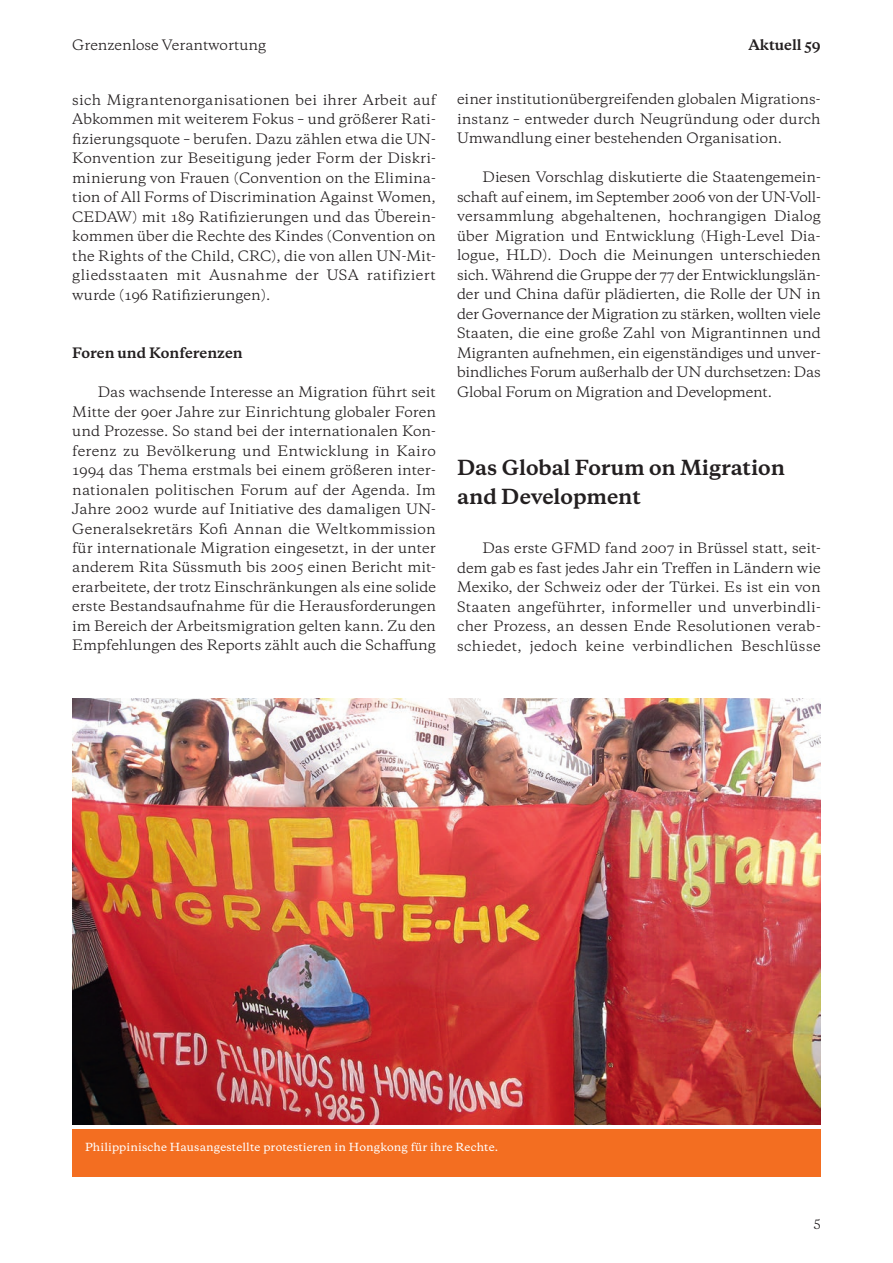
<style>
.page{position:relative;width:893px;height:1263px;background:#fff}
.page>*{position:absolute;margin:0;border:0;box-sizing:border-box;transform-origin:0 0}
.t1{font:700 19.5px/28.5px "Galaxie Copernicus";color:#231f20}
.t2{font:13.5px/19.5px "Galaxie Copernicus";color:#231f20;text-align:justify}
.t3{font:700 13.5px "Galaxie Copernicus";color:#231f20}
.t4{font:12px "Galaxie Copernicus";color:#231f20}
.t5{font:500 10.5px "Galaxie Copernicus";letter-spacing:.015em;color:#fff}
</style>
<div class="page">
<img style="left:72px;top:698px;width:749px;height:427px">
<div style="left:72px;top:1129px;width:749px;height:48px;background:#f36e21"></div>
<p class="t2" style="left:72px;top:35px;width:195px">Grenzenlose Verantwortung</p>
<p class="t3" style="left:748px;top:36px;width:74px">Aktuell 59</p>
<p class="t2" style="left:72px;top:90px;width:365px">sich Migrantenorganisationen bei ihrer Arbeit auf Abkommen mit weiterem Fokus – und größerer Rati&shy;fizierungsquote – berufen. Dazu zählen etwa die UN-Konvention zur Beseitigung jeder Form der Diskri&shy;minierung von Frauen (Convention on the Elimina&shy;tion of All Forms of Discrimination Against Women, CEDAW) mit 189 Ratifizierungen und das Überein&shy;kommen über die Rechte des Kindes (Convention on the Rights of the Child, CRC), die von allen UN-Mit&shy;gliedsstaaten mit Ausnahme der USA ratifiziert wurde (196 Ratifizierungen).</p>
<p class="t3" style="left:72px;top:344px;width:172px">Foren und Konferenzen</p>
<p class="t2" style="left:72px;top:382px;width:365px;text-indent:26px">Das wachsende Interesse an Migration führt seit Mitte der 90er Jahre zur Einrichtung globaler Foren und Prozesse. So stand bei der internationalen Kon&shy;ferenz zu Bevölkerung und Entwicklung in Kairo 1994 das Thema erstmals bei einem größeren inter&shy;nationalen politischen Forum auf der Agenda. Im Jahre 2002 wurde auf Initiative des damaligen UN-Generalsekretärs Kofi Annan die Weltkommission für internationale Migration eingesetzt, in der unter anderem Rita Süssmuth bis 2005 einen Bericht mit&shy;erarbeitete, der trotz Einschränkungen als eine solide erste Bestandsaufnahme für die Herausforderungen im Bereich der Arbeitsmigration gelten kann. Zu den Empfehlungen des Reports zählt auch die Schaffung</p>
<p class="t2" style="left:457px;top:90px;width:365px">einer institutionübergreifenden globalen Migrations&shy;instanz – entweder durch Neugründung oder durch Umwandlung einer bestehenden Organisation.</p>
<p class="t2" style="left:457px;top:168px;width:365px;text-indent:26px">Diesen Vorschlag diskutierte die Staatengemein&shy;schaft auf einem, im September 2006 von der UN-Voll&shy;versammlung abgehaltenen, hochrangigen Dialog über Migration und Entwicklung (High-Level Dia&shy;logue, HLD). Doch die Meinungen unterschieden sich. Während die Gruppe der 77 der Entwicklungslän&shy;der und China dafür plädierten, die Rolle der UN in der Governance der Migration zu stärken, wollten viele Staaten, die eine große Zahl von Migrantinnen und Migranten aufnehmen, ein eigenständiges und unver&shy;bindliches Forum außerhalb der UN durchsetzen: Das Global Forum on Migration and Development.</p>
<h1 class="t1" style="left:457px;top:454px;width:329px">Das Global Forum on Migration and Development</h1>
<p class="t2" style="left:457px;top:538px;width:365px;text-indent:26px">Das erste GFMD fand 2007 in Brüssel statt, seit&shy;dem gab es fast jedes Jahr ein Treffen in Ländern wie Mexiko, der Schweiz oder der Türkei. Es ist ein von Staaten angeführter, informeller und unverbindli&shy;cher Prozess, an dessen Ende Resolutionen verab&shy;schiedet, jedoch keine verbindlichen Beschlüsse</p>
<p class="t5" style="left:85px;top:1140px;width:415px">Philippinische Hausangestellte protestieren in Hongkong für ihre Rechte.</p>
<p class="t4" style="left:814px;top:1216px;width:8px">5</p>
</div>
